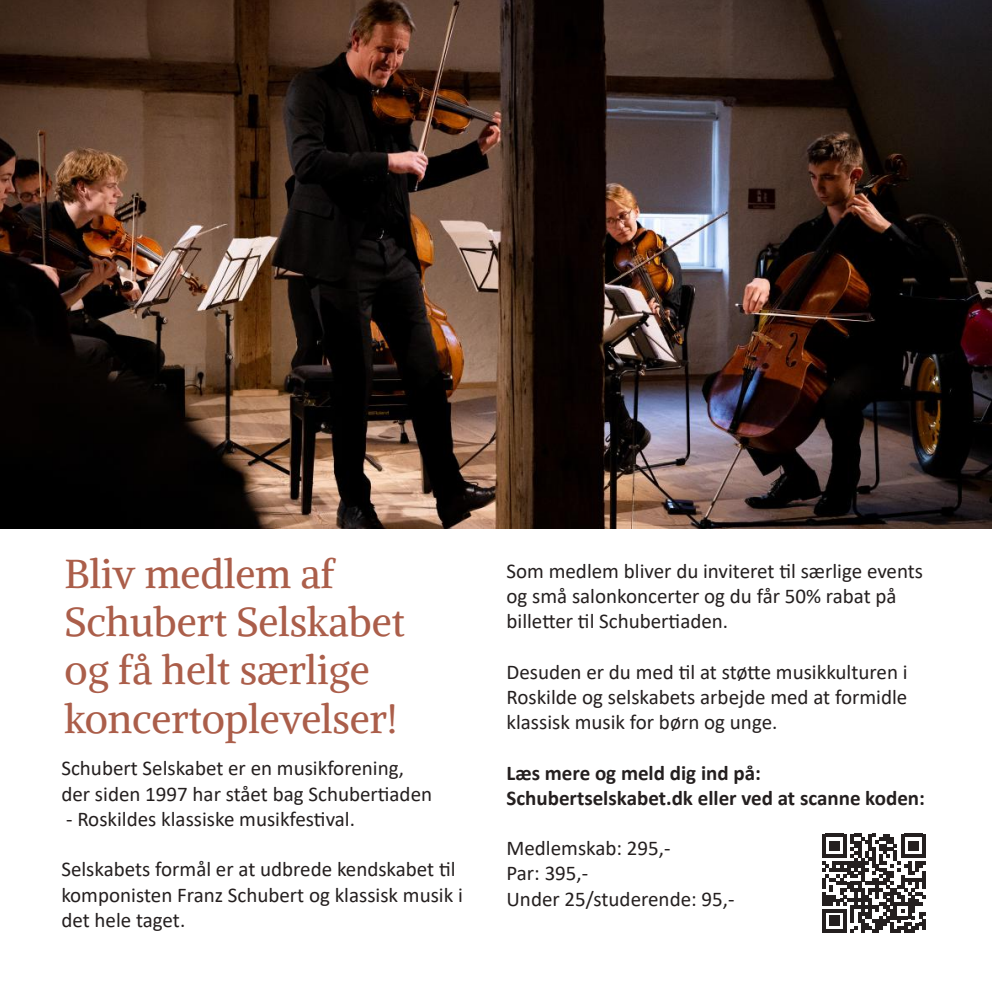
<style>
.page{position:relative;width:992px;height:992px;background:#fff}
.page>*{position:absolute;margin:0;border:0;box-sizing:border-box;transform-origin:0 0}
.t1{font:40.25px/48.3px "Alike";color:#ab5e4a}
.t2{font:21px/25.2px "Calibri";color:#241f1f}
.t3{font:700 21px/25.2px "Calibri";color:#241f1f}
</style>
<div class="page">
<img style="left:0;top:0;width:992px;height:528px">
<svg style="left:822px;top:833px;width:104px;height:100px"></svg>
<hr style="left:922px;top:919px;width:4px;height:10px;background:#241f1f">
<h1 class="t1" style="left:64px;top:549px;width:342px">Bliv medlem af<br>Schubert Selskabet og få helt særlige koncertoplevelser!</h1>
<p class="t2" style="left:61px;top:755px;width:372px">Schubert Selskabet er en musikforening, der siden 1997 har stået bag Schubertiaden</p>
<p class="t2" style="left:66px;top:805px;width:290px">- Roskildes klassiske musikfestival.</p>
<p class="t2" style="left:61px;top:856px;width:403px">Selskabets formål er at udbrede kendskabet til komponisten Franz Schubert og klassisk musik i det hele taget.</p>
<p class="t2" style="left:506px;top:558px;width:418px">Som medlem bliver du inviteret til særlige events og små salonkoncerter og du får 50% rabat på billetter til Schubertiaden.</p>
<p class="t2" style="left:506px;top:658px;width:403px;text-align:justify">Desuden er du med til at støtte musikkulturen i Roskilde og selskabets arbejde med at formidle klassisk musik for børn og unge.</p>
<p class="t3" style="left:506px;top:759px;width:420px">Læs mere og meld dig ind på:<br>Schubertselskabet.dk eller ved at scanne koden:</p>
<p class="t2" style="left:506px;top:835px;width:229px">Medlemskab: 295,-<br>Par: 395,-<br>Under 25/studerende: 95,-</p>
</div>
